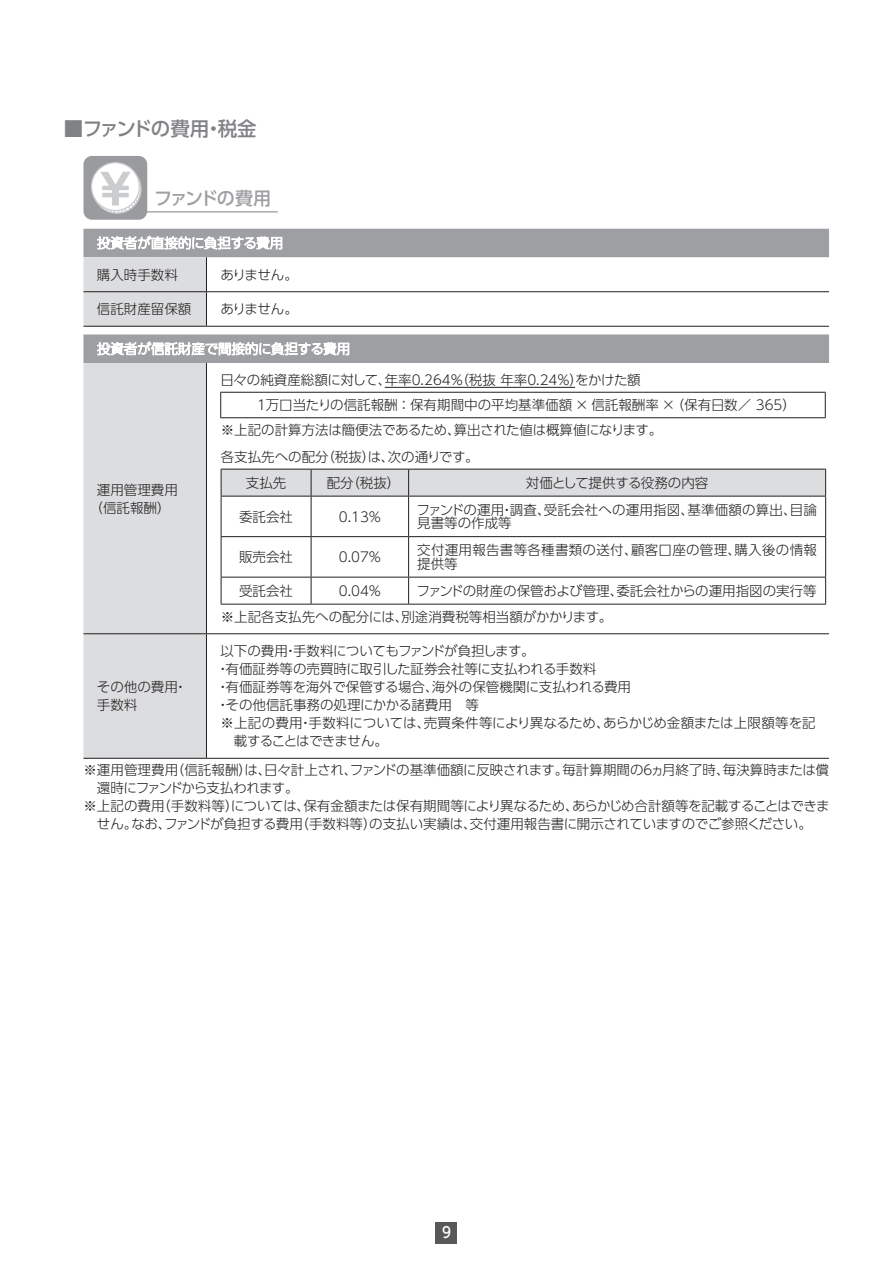
<style>
.page{position:relative;width:893px;height:1263px;background:#fff}
.page>*{position:absolute;margin:0;border:0;box-sizing:border-box;transform-origin:0 0}
.t1{font:500 19.5px "UD Shin Go Pro";letter-spacing:-.06em;color:#808285}
.t2{font:500 18px "UD Shin Go Pro";letter-spacing:-.095em;color:#9d9fa2}
.t3{font:500 15px "UD Shin Go Pro";color:#fff;scale:.9 1}
.t4{font:300 13.5px/18px "UD Shin Go Pro";color:#231f20}
.t5{font:300 13.5px "UD Shin Go Pro";letter-spacing:-.02em;color:#231f20}
.t6{font:300 13.5px "UD Shin Go Pro";letter-spacing:-.025em;color:#231f20}
.t7{font:300 13.5px/13.5px "UD Shin Go Pro";letter-spacing:.02em;color:#231f20}
.t8{font:300 13.5px "UD Shin Go Pro";letter-spacing:-.035em;color:#231f20}
.t9{font:300 13.5px "UD Shin Go Pro";letter-spacing:-.06em;color:#231f20}
.t10{font:300 13.5px "UD Shin Go Pro";letter-spacing:-.055em;color:#231f20}
</style>
<div class="page">
<div style="left:436px;top:1222px;width:21px;height:21px;background:#57585a"></div>
<div style="left:83px;top:156px;width:64px;height:64px;background:#999b9e;border-radius:9px"></div>
<div style="left:91px;top:163px;width:48px;height:48px;background:#fff;border-radius:50%"></div>
<div style="left:91px;top:162px;width:49px;height:49px;border:1px solid #cbccce;border-radius:50%"></div>
<svg style="left:100px;top:172px;width:42px;height:42px"></svg>
<hr style="left:128px;top:211px;width:150px;height:1px;background:#999b9e">
<svg style="left:83px;top:229px;width:746px;height:134px"></svg>
<div style="left:83px;top:257px;width:123px;height:69px;background:#dcdddf"></div>
<div style="left:83px;top:363px;width:123px;height:395px;background:#dcdddf"></div>
<hr style="left:206px;top:257px;width:1px;height:34px;background:#231f20">
<hr style="left:83px;top:291px;width:123px;height:1px;background:#231f20">
<hr style="left:206px;top:291px;width:623px;height:1px;background:#231f20">
<hr style="left:206px;top:292px;width:1px;height:34px;background:#231f20">
<hr style="left:83px;top:326px;width:123px;height:1px;background:#231f20">
<hr style="left:206px;top:326px;width:623px;height:1px;background:#231f20">
<hr style="left:83px;top:633px;width:123px;height:1px;background:#231f20">
<hr style="left:206px;top:633px;width:623px;height:1px;background:#231f20">
<hr style="left:206px;top:634px;width:1px;height:124px;background:#231f20">
<hr style="left:83px;top:758px;width:123px;height:1px;background:#231f20">
<hr style="left:206px;top:758px;width:623px;height:1px;background:#231f20">
<hr style="left:206px;top:363px;width:1px;height:270px;background:#231f20">
<svg style="left:97px;top:235px;width:185px;height:15px"></svg>
<svg style="left:97px;top:341px;width:252px;height:15px"></svg>
<hr style="left:220px;top:392px;width:606px;height:1px;background:#231f20">
<svg style="left:220px;top:393px;width:1px;height:24px"></svg>
<svg style="left:825px;top:393px;width:1px;height:24px"></svg>
<hr style="left:220px;top:417px;width:606px;height:1px;background:#231f20">
<hr style="left:385px;top:387px;width:190px;height:1px;background:#231f20">
<svg style="left:221px;top:469px;width:605px;height:27px;background:#d4d4d6"></svg>
<hr style="left:221px;top:496px;width:90px;height:1px;background:#231f20">
<hr style="left:221px;top:496px;width:1px;height:40px;background:#231f20">
<hr style="left:311px;top:496px;width:98px;height:1px;background:#231f20">
<hr style="left:311px;top:496px;width:1px;height:40px;background:#231f20">
<hr style="left:409px;top:496px;width:417px;height:1px;background:#231f20">
<hr style="left:408px;top:496px;width:1px;height:40px;background:#231f20">
<hr style="left:825px;top:496px;width:1px;height:40px;background:#231f20">
<hr style="left:221px;top:536px;width:90px;height:1px;background:#231f20">
<hr style="left:221px;top:537px;width:1px;height:40px;background:#231f20">
<hr style="left:311px;top:536px;width:98px;height:1px;background:#231f20">
<hr style="left:311px;top:537px;width:1px;height:40px;background:#231f20">
<hr style="left:409px;top:536px;width:417px;height:1px;background:#231f20">
<hr style="left:408px;top:537px;width:1px;height:40px;background:#231f20">
<hr style="left:825px;top:537px;width:1px;height:40px;background:#231f20">
<hr style="left:221px;top:577px;width:90px;height:1px;background:#231f20">
<svg style="left:221px;top:577px;width:1px;height:27px"></svg>
<hr style="left:311px;top:577px;width:98px;height:1px;background:#231f20">
<svg style="left:311px;top:577px;width:1px;height:27px"></svg>
<hr style="left:409px;top:577px;width:417px;height:1px;background:#231f20">
<svg style="left:408px;top:577px;width:1px;height:27px"></svg>
<svg style="left:825px;top:577px;width:1px;height:27px"></svg>
<hr style="left:221px;top:604px;width:90px;height:1px;background:#231f20">
<hr style="left:311px;top:604px;width:98px;height:1px;background:#231f20">
<hr style="left:409px;top:604px;width:417px;height:1px;background:#231f20">
<h1 class="t1" style="left:64px;top:112px;width:194px">■ファンドの費用・税金</h1>
<h2 class="t2" style="left:154px;top:184px;width:118px">ファンドの費用</h2>
<p class="t4" style="left:97px;top:265px;width:82px">購入時手数料</p>
<p class="t4" style="left:220px;top:265px;width:79px">ありません。</p>
<p class="t4" style="left:97px;top:299px;width:96px">信託財産留保額</p>
<p class="t4" style="left:220px;top:299px;width:79px">ありません。</p>
<p class="t4" style="left:90px;top:480px;width:90px;text-align:center">運用管理費用（信託報酬）</p>
<p class="t4" style="left:220px;top:371px;width:422px">日々の純資産総額に対して、年率0.264％（税抜 年率0.24％）をかけた額</p>
<p class="t4" style="left:255px;top:395px;width:543px">１万口当たりの信託報酬 ：保有期間中の平均基準価額 × 信託報酬率 × （保有日数／ 365）</p>
<p class="t5" style="left:221px;top:419px;width:443px">※上記の計算方法は簡便法であるため、算出された値は概算値になります。</p>
<p class="t4" style="left:246px;top:443px;width:234px;line-height:26px;text-indent:-25px">各支払先への配分（税抜）は、次の通りです。支払先</p>
<p class="t4" style="left:327px;top:473px;width:75px">配分（税抜）</p>
<p class="t4" style="left:526px;top:473px;width:184px">対価として提供する役務の内容</p>
<p class="t4" style="left:239px;top:507px;width:55px">委託会社</p>
<p class="t4" style="left:339px;top:507px;width:44px">0.13％</p>
<p class="t4" style="left:417px;top:502px;width:402px;line-height:13.5px">ファンドの運用・調査、受託会社への運用指図、基準価額の算出、目論見書等の作成等</p>
<p class="t4" style="left:239px;top:547px;width:55px">販売会社</p>
<p class="t4" style="left:339px;top:547px;width:44px">0.07％</p>
<p class="t7" style="left:417px;top:543px;width:401px">交付運用報告書等各種書類の送付、顧客口座の管理、購入後の情報提供等</p>
<p class="t4" style="left:239px;top:581px;width:55px">受託会社</p>
<p class="t4" style="left:339px;top:581px;width:44px">0.04％</p>
<p class="t4" style="left:221px;top:577px;width:597px;line-height:26px;text-indent:196px">ファンドの財産の保管および管理、委託会社からの運用指図の実行等※上記各支払先への配分には、別途消費税等相当額がかかります。</p>
<p class="t8" style="left:220px;top:640px;width:316px">以下の費用・手数料についてもファンドが負担します。</p>
<p class="t4" style="left:216px;top:659px;width:382px">・有価証券等の売買時に取引した証券会社等に支払われる手数料</p>
<p class="t4" style="left:216px;top:677px;width:416px">・有価証券等を海外で保管する場合、海外の保管機関に支払われる費用</p>
<p class="t4" style="left:216px;top:695px;width:264px">・その他信託事務の処理にかかる諸費用　等</p>
<p class="t4" style="left:220px;top:713px;width:597px">※上記の費用・手数料については、売買条件等により異なるため、あらかじめ金額または上限額等を記</p>
<p class="t10" style="left:234px;top:730px;width:156px">載することはできません。</p>
<p class="t4" style="left:83px;top:761px;width:747px">※運用管理費用（信託報酬）は、日々計上され、ファンドの基準価額に反映されます。毎計算期間の６ヵ月終了時、毎決算時または償</p>
<p class="t9" style="left:97px;top:777px;width:203px">還時にファンドから支払われます。</p>
<p class="t6" style="left:83px;top:795px;width:748px">※上記の費用（手数料等）については、保有金額または保有期間等により異なるため、あらかじめ合計額等を記載することはできま</p>
<p class="t5" style="left:97px;top:813px;width:716px">せん。なお、ファンドが負担する費用（手数料等）の支払い実績は、交付運用報告書に開示されていますのでご参照ください。</p>
<p class="t4" style="left:97px;top:677px;width:92px">その他の費用・手数料</p>
<p class="t3" style="left:442px;top:1220px;width:11px">9</p>
</div>
